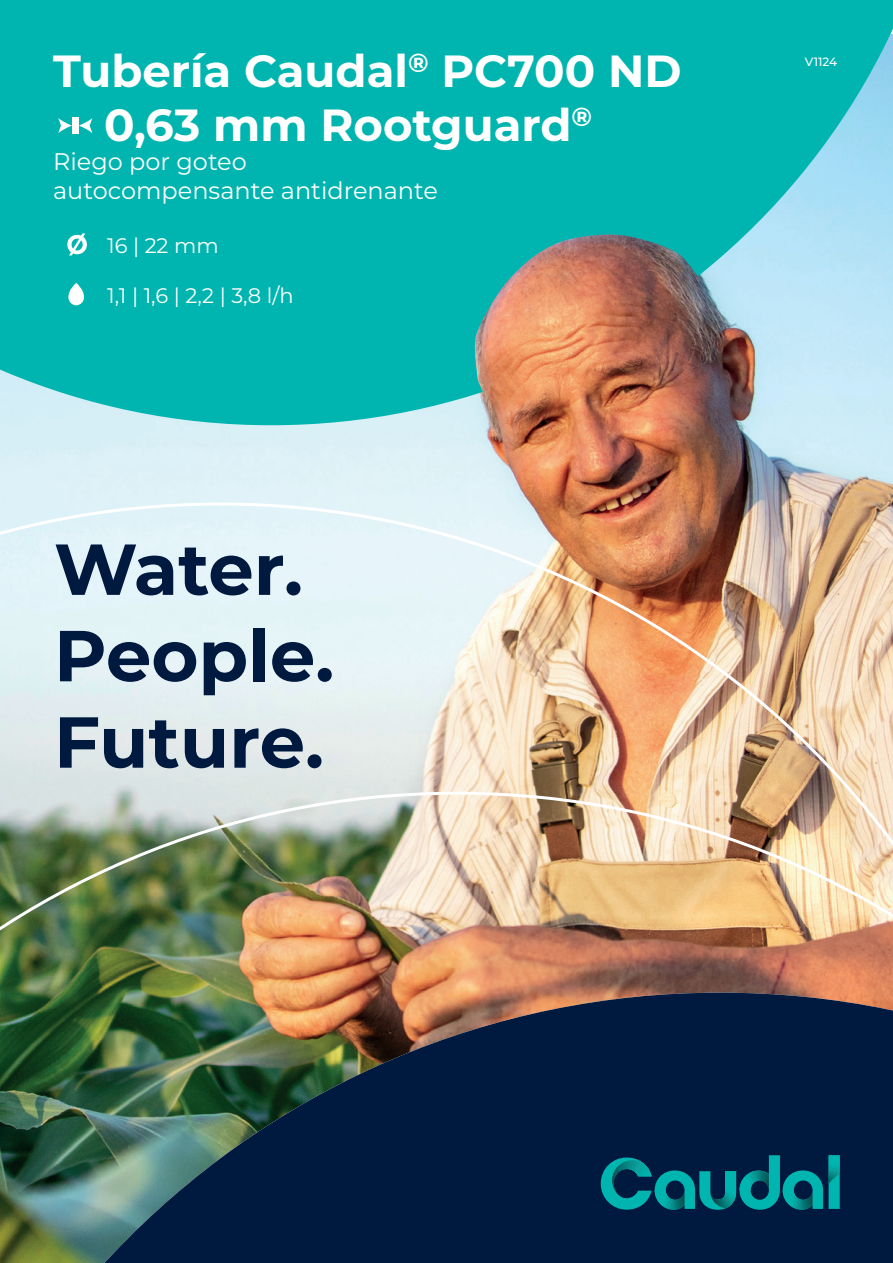
<style>
.page{position:relative;width:893px;height:1263px;background:#fff}
.page>*{position:absolute;margin:0;border:0;box-sizing:border-box;transform-origin:0 0}
.t1{font:700 72px/86.4px "Montserrat";color:#00193f}
.t2{font:700 45px/54px "Montserrat";color:#fff}
.t3{font:24px/28.8px "Montserrat";color:#fff}
.t4{font:21px "Montserrat";color:#fff}
.t5{font:500 12px "Montserrat";color:#fff}
</style>
<div class="page">
<img style="left:0;top:34px;width:893px;height:468px">
<svg style="left:1px;top:1px;width:891px;height:424px;fill:#00b5af"></svg>
<svg style="left:67px;top:233px;width:20px;height:22px"></svg>
<svg style="left:68px;top:283px;width:16px;height:22px"></svg>
<img style="left:0;top:502px;width:893px;height:761px">
<div style="left:72px;top:117px;width:6px;height:17px;background:#fff"></div>
<svg style="left:58px;top:118px;width:14px;height:15px"></svg>
<svg style="left:79px;top:118px;width:13px;height:15px"></svg>
<img style="left:473px;top:234px;width:281px;height:178px">
<h2 class="t2" style="left:104px;top:42px;width:579px;text-indent:-51px">Tubería Caudal<sup>®</sup> PC700 ND<br>0,63 mm Rootguard<sup>®</sup></h2>
<p class="t3" style="left:53px;top:146px;width:386px">Riego por goteo autocompensante antidrenante</p>
<p class="t4" style="left:107px;top:231px;width:113px">16 | 22 mm</p>
<p class="t4" style="left:107px;top:281px;width:188px">1,1 | 1,6 | 2,2 | 3,8 l/h</p>
<h1 class="t1" style="left:54px;top:522px;width:282px">Water.<br>People.<br>Future.</h1>
<p class="t5" style="left:805px;top:53px;width:34px">V1124</p>
</div>
